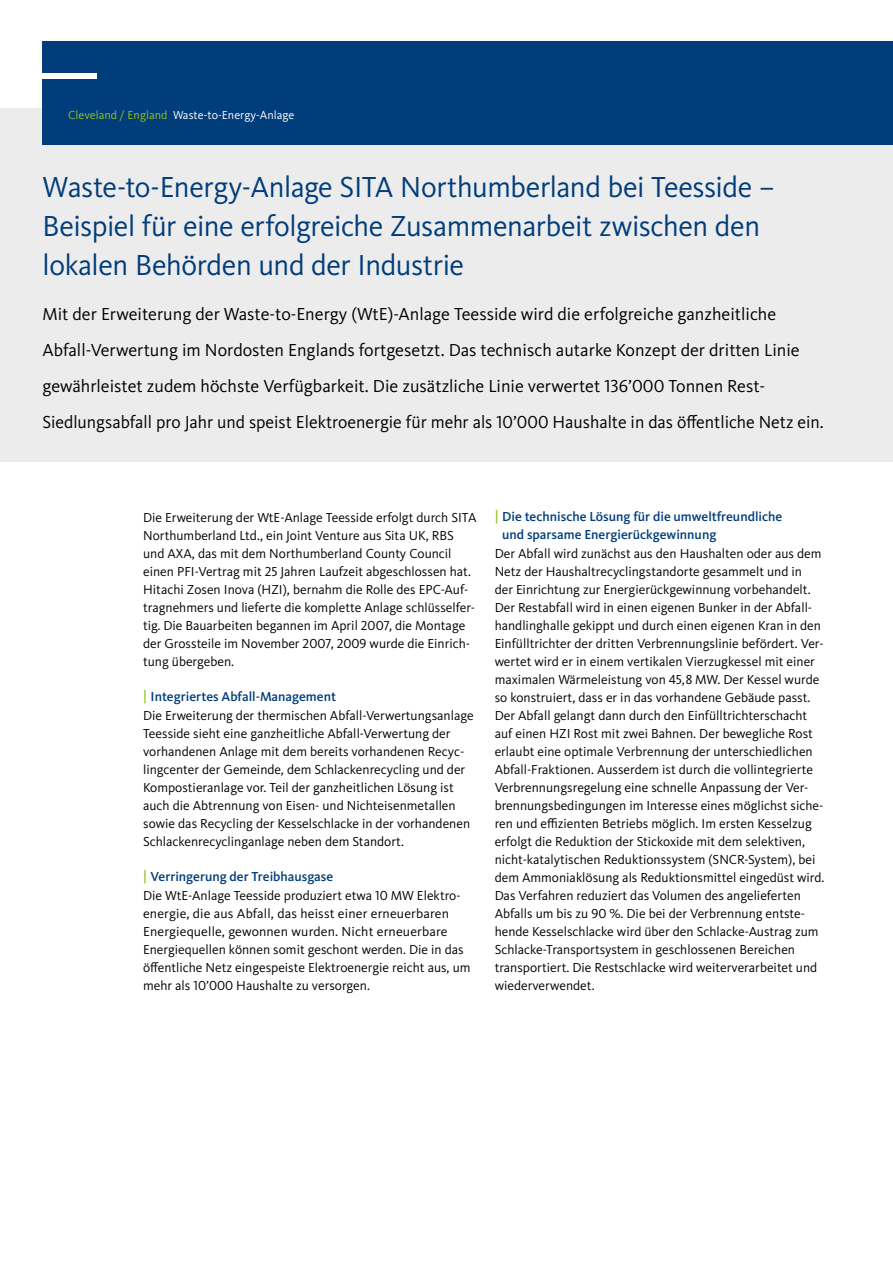
<style>
.page{position:relative;width:893px;height:1263px;background:#fff}
.page>*{position:absolute;margin:0;border:0;box-sizing:border-box;transform-origin:0 0}
.t1{font:30px/39px "Kievit Pro";letter-spacing:-.015em;color:#003d7a}
.t2{font:18px/36px "Kievit Pro";color:#000}
.t3{font:13.5px/18px "Kievit Pro";color:#000}
.t4{font:500 13.5px/18px "Kievit Pro";color:#003d7a}
.t5{font:12px "Kievit Pro";letter-spacing:.005em;color:#fff}
.s1{color:#94c11c}
.s2{font-weight:500;color:#94c11c}
.s3{font-weight:500;color:#003d7a}
</style>
<div class="page">
<div style="left:0;top:108px;width:893px;height:354px;background:#ececed"></div>
<div style="left:43px;top:41px;width:850px;height:104px;background:#003d7a"></div>
<div style="left:41px;top:73px;width:56px;height:6px;background:#fff"></div>
<p class="t5" style="left:68px;top:108px;width:228px"><span class="s1">Cleveland / England</span> Waste-to-Energy-Anlage</p>
<h1 class="t1" style="left:43px;top:167px;width:734px">Waste-to-Energy-Anlage SITA Northumberland bei Teesside –<br>Beispiel für eine erfolgreiche Zusammenarbeit zwischen den lokalen Behörden und der Industrie</h1>
<p class="t2" style="left:43px;top:295px;width:783px">Mit der Erweiterung der Waste-to-Energy (WtE)-Anlage Teesside wird die erfolgreiche ganzheitliche Abfall-Verwertung im Nordosten Englands fortgesetzt. Das technisch autarke Konzept der dritten Linie gewährleistet zudem höchste Verfügbarkeit. Die zusätzliche Linie verwertet 136’000 Tonnen Rest-Siedlungsabfall pro Jahr und speist Elektroenergie für mehr als 10’000 Haushalte in das öffentliche Netz ein.</p>
<p class="t3" style="left:143px;top:508px;width:335px">Die Erweiterung der WtE-Anlage Teesside erfolgt durch SITA Northumberland Ltd., ein Joint Venture aus Sita UK, RBS und AXA, das mit dem Northumberland County Council einen PFI-Vertrag mit 25 Jahren Laufzeit abgeschlossen hat.<br>Hitachi Zosen Inova (HZI), bernahm die Rolle des EPC-Auf&shy;tragnehmers und lieferte die komplette Anlage schlüsselfer&shy;tig. Die Bauarbeiten begannen im April 2007, die Montage der Grossteile im November 2007, 2009 wurde die Einrich&shy;tung übergeben.</p>
<p class="t3" style="left:143px;top:687px;width:332px"><span class="s2">|</span> <span class="s3">Integriertes Abfall-Management<br></span>Die Erweiterung der thermischen Abfall-Verwertungsanlage Teesside sieht eine ganzheitliche Abfall-Verwertung der vorhandenen Anlage mit dem bereits vorhandenen Recyc&shy;lingcenter der Gemeinde, dem Schlackenrecycling und der Kompostieranlage vor. Teil der ganzheitlichen Lösung ist auch die Abtrennung von Eisen- und Nichteisenmetallen sowie das Recycling der Kesselschlacke in der vorhandenen Schlackenrecyclinganlage neben dem Standort.</p>
<p class="t3" style="left:143px;top:867px;width:329px"><span class="s2">|</span> <span class="s3">Verringerung der Treibhausgase<br></span>Die WtE-Anlage Teesside produziert etwa 10 MW Elektro&shy;energie, die aus Abfall, das heisst einer erneuerbaren Energiequelle, gewonnen wurden. Nicht erneuerbare Energiequellen können somit geschont werden. Die in das öffentliche Netz eingespeiste Elektroenergie reicht aus, um mehr als 10’000 Haushalte zu versorgen.</p>
<p class="t4" style="left:502px;top:508px;width:282px;text-indent:-8px"><span class="s1">|</span> Die technische Lösung für die umweltfreundliche und sparsame Energierückgewinnung</p>
<p class="t3" style="left:495px;top:544px;width:331px">Der Abfall wird zunächst aus den Haushalten oder aus dem Netz der Haushaltrecyclingstandorte gesammelt und in<br>der Einrichtung zur Energierückgewinnung vorbehandelt.<br>Der Restabfall wird in einen eigenen Bunker in der Abfall&shy;handlinghalle gekippt und durch einen eigenen Kran in den Einfülltrichter der dritten Verbrennungslinie befördert. Ver&shy;wertet wird er in einem vertikalen Vierzugkessel mit einer maximalen Wärmeleistung von 45,8 MW. Der Kessel wurde so konstruiert, dass er in das vorhandene Gebäude passt.<br>Der Abfall gelangt dann durch den Einfülltrichterschacht auf einen HZI Rost mit zwei Bahnen. Der bewegliche Rost erlaubt eine optimale Verbrennung der unterschiedlichen Abfall-Fraktionen. Ausserdem ist durch die vollintegrierte Verbrennungsregelung eine schnelle Anpassung der Ver&shy;brennungsbedingungen im Interesse eines möglichst siche&shy;ren und effizienten Betriebs möglich. Im ersten Kesselzug erfolgt die Reduktion der Stickoxide mit dem selektiven, nicht-katalytischen Reduktionssystem (SNCR-System), bei dem Ammoniaklösung als Reduktionsmittel eingedüst wird.<br>Das Verfahren reduziert das Volumen des angelieferten Abfalls um bis zu 90 %. Die bei der Verbrennung entste&shy;hende Kesselschlacke wird über den Schlacke-Austrag zum Schlacke-Transportsystem in geschlossenen Bereichen transportiert. Die Restschlacke wird weiterverarbeitet und wiederverwendet.</p>
</div>
